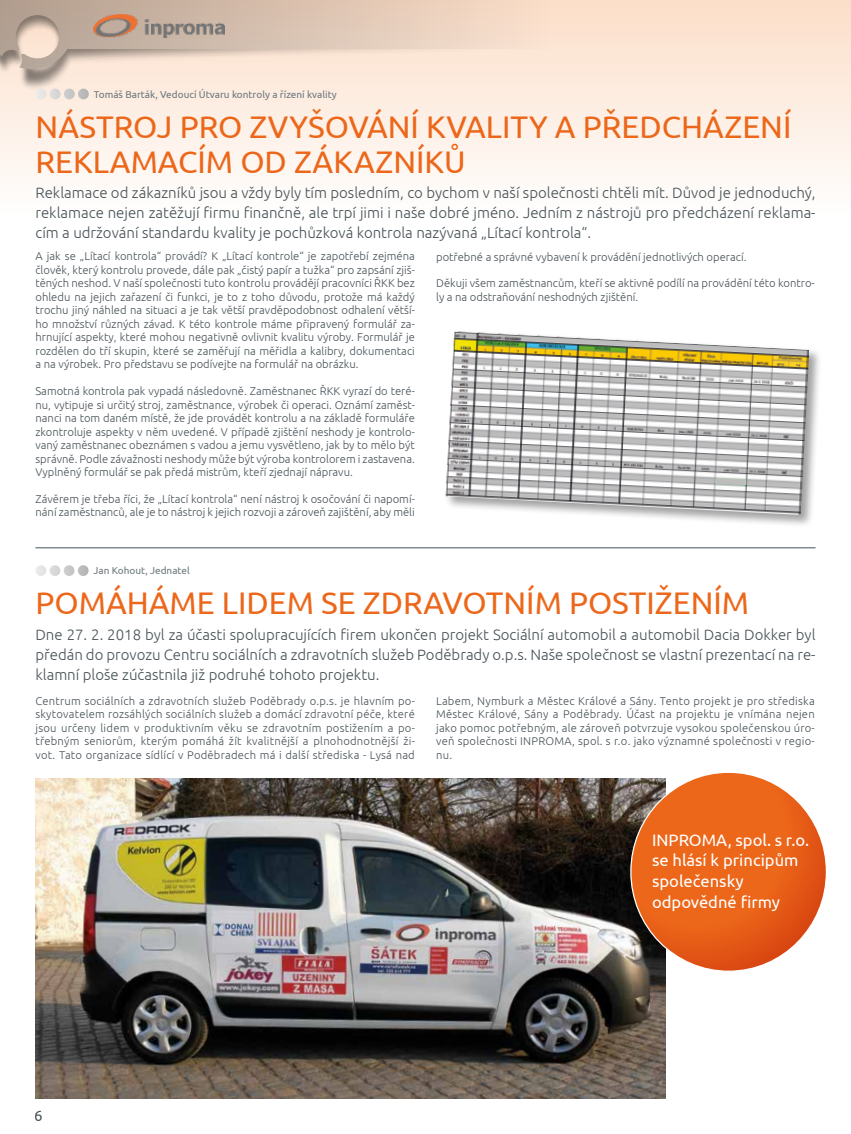
<style>
.page{position:relative;width:851px;height:1134px;background:#fff}
.page>*{position:absolute;margin:0;border:0;box-sizing:border-box;transform-origin:0 0}
.t1{font:31.25px/35px "Ubuntu";color:#ec671a}
.t2{font:16.62px/20.8px "Ubuntu";color:#fff}
.t3{font:300 15px/20px "Ubuntu";color:#485358;text-align:justify}
.t4{font:15px "Ubuntu";color:#485358}
.t5{font:300 11.25px/13.5px "Ubuntu";color:#485358;text-align:justify}
.t6{font:10px "Ubuntu";color:#6d787e}
</style>
<div class="page">
<svg style="left:0;top:0;width:850px;height:178px;background:#f6e5d8"></svg>
<img style="left:93px;top:14px;width:131px;height:24px">
<hr style="left:35px;top:547px;width:780px;height:1px;background:#485358">
<svg style="left:36px;top:89px;width:53px;height:10px"></svg>
<svg style="left:36px;top:565px;width:53px;height:11px"></svg>
<img style="left:35px;top:778px;width:630px;height:320px">
<svg style="left:630px;top:774px;width:196px;height:197px;background:#df753b"></svg>
<div style="left:444px;top:330px;width:378px;height:198px;background:#000;opacity:.37"></div>
<img style="left:445px;top:331px;width:364px;height:184px">
<p class="t6" style="left:94px;top:88px;width:244px">Tomáš Barták, Vedoucí Útvaru kontroly a řízení kvality</p>
<h1 class="t1" style="left:36px;top:108px;width:757px">NÁSTROJ PRO ZVYŠOVÁNÍ KVALITY A PŘEDCHÁZENÍ<br>REKLAMACÍM OD ZÁKAZNÍKŮ</h1>
<p class="t3" style="left:35px;top:182px;width:781px">Reklamace od zákazníků jsou a vždy byly tím posledním, co bychom v naší společnosti chtěli mít. Důvod je jednoduchý, reklamace nejen zatěžují firmu finančně, ale trpí jimi i naše dobré jméno. Jedním z nástrojů pro předcházení reklama&shy;cím a udržování standardu kvality je pochůzková kontrola nazývaná „Lítací kontrola“.</p>
<p class="t5" style="left:35px;top:249px;width:381px">A jak se „Lítací kontrola“ provádí? K „Lítací kontrole“ je zapotřebí zejména člověk, který kontrolu provede, dále pak „čistý papír a tužka“ pro zapsání zjiš&shy;těných neshod. V naší společnosti tuto kontrolu provádějí pracovníci ŘKK bez ohledu na jejich zařazení či funkci, je to z toho důvodu, protože má každý trochu jiný náhled na situaci a je tak větší pravděpodobnost odhalení větší&shy;ho množství různých závad. K této kontrole máme připravený formulář za&shy;hrnující aspekty, které mohou negativně ovlivnit kvalitu výroby. Formulář je rozdělen do tří skupin, které se zaměřují na měřidla a kalibry, dokumentaci a na výrobek. Pro představu se podívejte na formulář na obrázku.</p>
<p class="t5" style="left:35px;top:384px;width:381px">Samotná kontrola pak vypadá následovně. Zaměstnanec ŘKK vyrazí do teré&shy;nu, vytipuje si určitý stroj, zaměstnance, výrobek či operaci. Oznámí zaměst&shy;nanci na tom daném místě, že jde provádět kontrolu a na základě formuláře zkontroluje aspekty v něm uvedené. V případě zjištění neshody je kontrolo&shy;vaný zaměstnanec obeznámen s vadou a jemu vysvětleno, jak by to mělo být správně. Podle závažnosti neshody může být výroba kontrolorem i zastavena.<br>Vyplněný formulář se pak předá mistrům, kteří zjednají nápravu.</p>
<p class="t5" style="left:35px;top:492px;width:381px">Závěrem je třeba říci, že „Lítací kontrola“ není nástroj k osočování či napomí&shy;nání zaměstnanců, ale je to nástroj k jejich rozvoji a zároveň zajištění, aby měli</p>
<p class="t6" style="left:94px;top:565px;width:98px">Jan Kohout, Jednatel</p>
<p class="t5" style="left:436px;top:249px;width:312px">potřebné a správné vybavení k provádění jednotlivých operací.</p>
<p class="t5" style="left:436px;top:276px;width:380px">Děkuji všem zaměstnancům, kteří se aktivně podílí na provádění této kontro&shy;ly a na odstraňování neshodných zjištění.</p>
<h1 class="t1" style="left:35px;top:585px;width:715px">POMÁHÁME LIDEM SE ZDRAVOTNÍM POSTIŽENÍM</h1>
<p class="t3" style="left:35px;top:624px;width:781px">Dne 27. 2. 2018 byl za účasti spolupracujících firem ukončen projekt Sociální automobil a automobil Dacia Dokker byl předán do provozu Centru sociálních a zdravotních služeb Poděbrady o.p.s. Naše společnost se vlastní prezentací na re&shy;klamní ploše zúčastnila již podruhé tohoto projektu.</p>
<p class="t5" style="left:35px;top:694px;width:381px">Centrum sociálních a zdravotních služeb Poděbrady o.p.s. je hlavním po&shy;skytovatelem rozsáhlých sociálních služeb a domácí zdravotní péče, které jsou určeny lidem v produktivním věku se zdravotním postižením a po&shy;třebným seniorům, kterým pomáhá žít kvalitnější a plnohodnotnější ži&shy;vot. Tato organizace sídlící v Poděbradech má i další střediska - Lysá nad</p>
<p class="t5" style="left:436px;top:694px;width:380px">Labem, Nymburk a Městec Králové a Sány. Tento projekt je pro střediska Městec Králové, Sány a Poděbrady. Účast na projektu je vnímána nejen jako pomoc potřebným, ale zároveň potvrzuje vysokou společenskou úro&shy;veň společnosti INPROMA, spol. s r.o. jako významné společnosti v regio&shy;nu.</p>
<h3 class="t4" style="left:35px;top:1106px;width:10px">6</h3>
<h2 class="t2" style="left:652px;top:829px;width:159px">INPROMA, spol. s r.o. se hlásí k principům společensky odpovědné firmy</h2>
</div>
